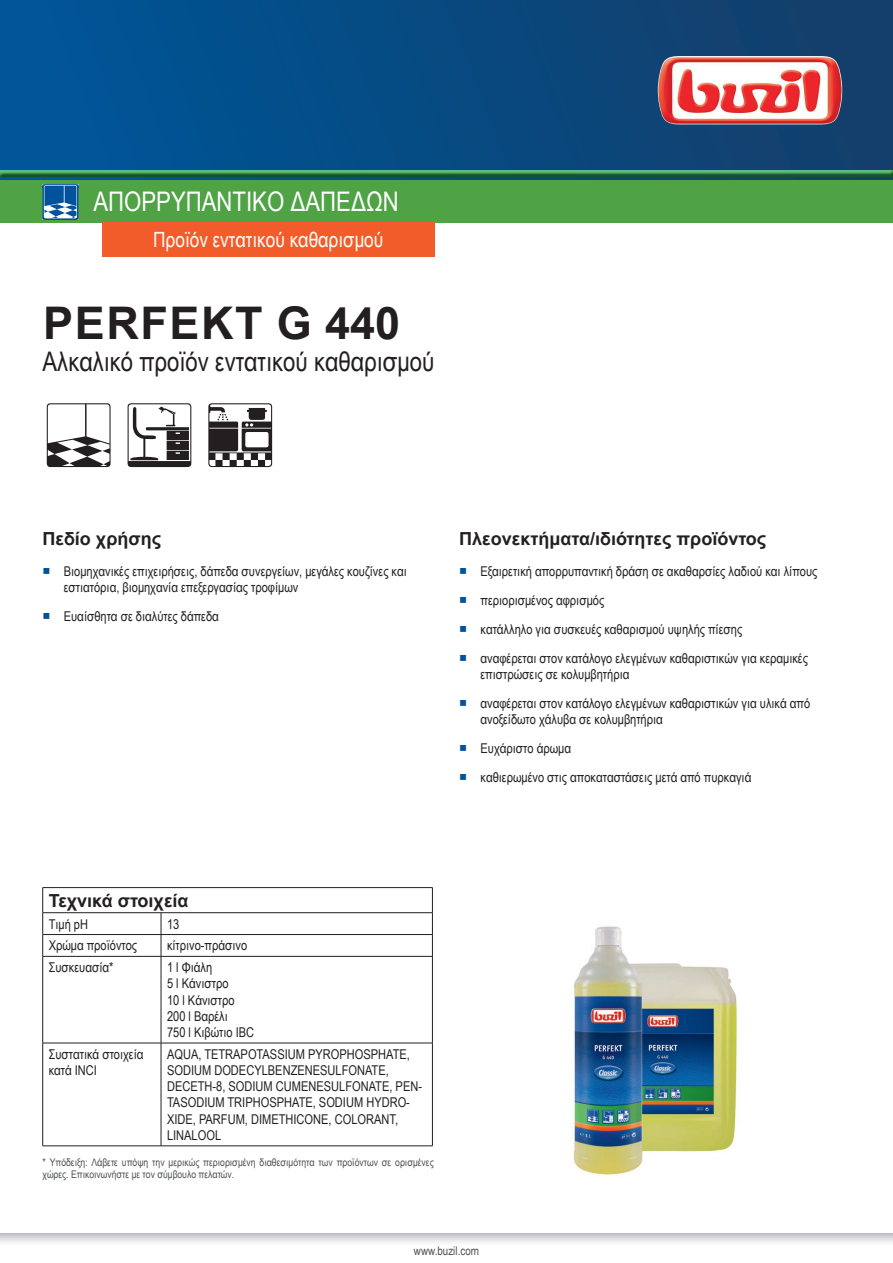
<style>
.page{position:relative;width:893px;height:1263px;background:#fff}
.page>*{position:absolute;margin:0;border:0;box-sizing:border-box;transform-origin:0 0}
.t1{font:700 45px "Arial";letter-spacing:.035em;color:#231f20}
.t2{font:27px "Arial Narrow";color:#231f20}
.t3{font:27px "Arial Narrow";color:#fff}
.t4{font:21px "Arial Narrow";color:#fff}
.t5{font:700 18px "Arial";color:#231f20}
.t6{font:13.5px/16.2px "Arial Narrow";color:#231f20}
.t7{font:12px "Arial Narrow";color:#4e5151}
.t8{font:10.5px/11.7px "Arial Narrow";color:#4d5152}
.s1{font-family:"Arial Unicode MS";color:#01519b}
</style>
<div class="page">
<svg style="left:0;top:1233px;width:893px;height:10px"></svg>
<hr style="left:43px;top:887px;width:118px;height:1px;background:#231f20">
<hr style="left:161px;top:887px;width:272px;height:1px;background:#231f20">
<hr style="left:43px;top:912px;width:118px;height:1px;background:#231f20">
<hr style="left:161px;top:912px;width:272px;height:1px;background:#231f20">
<hr style="left:43px;top:934px;width:118px;height:1px;background:#231f20">
<svg style="left:42px;top:888px;width:1px;height:68px"></svg>
<hr style="left:161px;top:934px;width:272px;height:1px;background:#231f20">
<svg style="left:161px;top:913px;width:1px;height:43px"></svg>
<svg style="left:432px;top:888px;width:1px;height:68px"></svg>
<hr style="left:43px;top:956px;width:118px;height:1px;background:#231f20">
<hr style="left:42px;top:956px;width:1px;height:87px;background:#231f20">
<hr style="left:161px;top:956px;width:272px;height:1px;background:#231f20">
<hr style="left:161px;top:956px;width:1px;height:87px;background:#231f20">
<hr style="left:432px;top:956px;width:1px;height:87px;background:#231f20">
<hr style="left:43px;top:1043px;width:118px;height:1px;background:#231f20">
<hr style="left:42px;top:1043px;width:1px;height:103px;background:#231f20">
<hr style="left:161px;top:1043px;width:272px;height:1px;background:#231f20">
<hr style="left:161px;top:1043px;width:1px;height:103px;background:#231f20">
<hr style="left:432px;top:1043px;width:1px;height:103px;background:#231f20">
<hr style="left:43px;top:1145px;width:118px;height:1px;background:#231f20">
<hr style="left:161px;top:1145px;width:272px;height:1px;background:#231f20">
<img style="left:573px;top:926px;width:165px;height:249px">
<svg style="left:47px;top:403px;width:64px;height:64px"></svg>
<svg style="left:128px;top:403px;width:63px;height:64px"></svg>
<svg style="left:208px;top:403px;width:64px;height:64px"></svg>
<div style="left:0;top:0;width:893px;height:180px;background:linear-gradient(to right,#00569a,#143e69)"></div>
<img style="left:658px;top:56px;width:184px;height:68px">
<div style="left:0;top:169px;width:893px;height:8px;background:#015599;opacity:.75"></div>
<div style="left:0;top:180px;width:893px;height:43px;background:#4fa345"></div>
<img style="left:43px;top:184px;width:35px;height:36px">
<svg style="left:44px;top:185px;width:35px;height:33px"></svg>
<div style="left:102px;top:223px;width:333px;height:34px;background:#f15c2a"></div>
<h2 class="t3" style="left:94px;top:182px;width:307px">ΑΠΟΡΡΥΠΑΝΤΙΚΌ ΔΑΠΈΔΩΝ</h2>
<h3 class="t4" style="left:153px;top:225px;width:232px">Προϊόν εντατικού καθαρισμού</h3>
<h1 class="t1" style="left:43px;top:291px;width:358px">PERFEKT G 440</h1>
<h2 class="t2" style="left:43px;top:342px;width:393px">Αλκαλικό προϊόν εντατικού καθαρισμού</h2>
<h3 class="t5" style="left:43px;top:526px;width:120px">Πεδίο χρήσης</h3>
<p class="t6" style="left:64px;top:562px;width:345px;text-indent:-21px"><span class="s1">■</span> Βιομηχανικές επιχειρήσεις, δάπεδα συνεργείων, μεγάλες κουζίνες και εστιατόρια, βιομηχανία επεξεργασίας τροφίμων</p>
<p class="t6" style="left:43px;top:607px;width:178px"><span class="s1">■</span> Ευαίσθητα σε διαλύτες δάπεδα</p>
<h3 class="t5" style="left:459px;top:526px;width:309px">Πλεονεκτήματα/ιδιότητες προϊόντος</h3>
<p class="t6" style="left:459px;top:562px;width:360px"><span class="s1">■</span> Εξαιρετική απορρυπαντική δράση σε ακαθαρσίες λαδιού και λίπους</p>
<p class="t6" style="left:459px;top:591px;width:146px"><span class="s1">■</span> περιορισμένος αφρισμός</p>
<p class="t6" style="left:459px;top:620px;width:285px"><span class="s1">■</span> κατάλληλο για συσκευές καθαρισμού υψηλής πίεσης</p>
<p class="t6" style="left:480px;top:649px;width:329px;text-indent:-21px"><span class="s1">■</span> αναφέρεται στον κατάλογο ελεγμένων καθαριστικών για κεραμικές επιστρώσεις σε κολυμβητήρια</p>
<p class="t6" style="left:480px;top:694px;width:331px;text-indent:-21px"><span class="s1">■</span> αναφέρεται στον κατάλογο ελεγμένων καθαριστικών για υλικά από ανοξείδωτο χάλυβα σε κολυμβητήρια</p>
<p class="t6" style="left:459px;top:740px;width:113px"><span class="s1">■</span> Ευχάριστο άρωμα</p>
<p class="t6" style="left:459px;top:768px;width:294px"><span class="s1">■</span> καθιερωμένο στις αποκαταστάσεις μετά από πυρκαγιά</p>
<h3 class="t5" style="left:49px;top:888px;width:141px">Τεχνικά στοιχεία</h3>
<p class="t6" style="left:49px;top:915px;width:41px">Τιμή pH</p>
<p class="t6" style="left:167px;top:915px;width:14px">13</p>
<p class="t6" style="left:49px;top:937px;width:90px">Χρώμα προϊόντος</p>
<p class="t6" style="left:167px;top:937px;width:82px">κίτρινο-πράσινο</p>
<p class="t6" style="left:49px;top:959px;width:66px">Συσκευασία*</p>
<p class="t6" style="left:167px;top:959px;width:89px">1 l Φιάλη<br>5 l Κάνιστρο<br>10 l Κάνιστρο<br>200 l Βαρέλι<br>750 l Κιβώτιο IBC</p>
<p class="t6" style="left:49px;top:1045px;width:96px">Συστατικά στοιχεία κατά INCI</p>
<p class="t6" style="left:167px;top:1045px;width:257px">AQUA, TETRAPOTASSIUM PYROPHOSPHATE, SODIUM DODECYLBENZENESULFONATE, DECETH-8, SODIUM CUMENESULFONATE, PEN-TASODIUM TRIPHOSPHATE, SODIUM HYDRO-XIDE, PARFUM, DIMETHICONE, COLORANT, LINALOOL</p>
<p class="t8" style="left:43px;top:1156px;width:393px">* Υπόδειξη: Λάβετε υπόψη την μερικώς περιορισμένη διαθεσιμότητα των προϊόντων σε ορισμένες χώρες. Επικοινωνήστε με τον σύμβουλο πελατών.</p>
<p class="t7" style="left:414px;top:1242px;width:67px">www.buzil.com</p>
</div>
